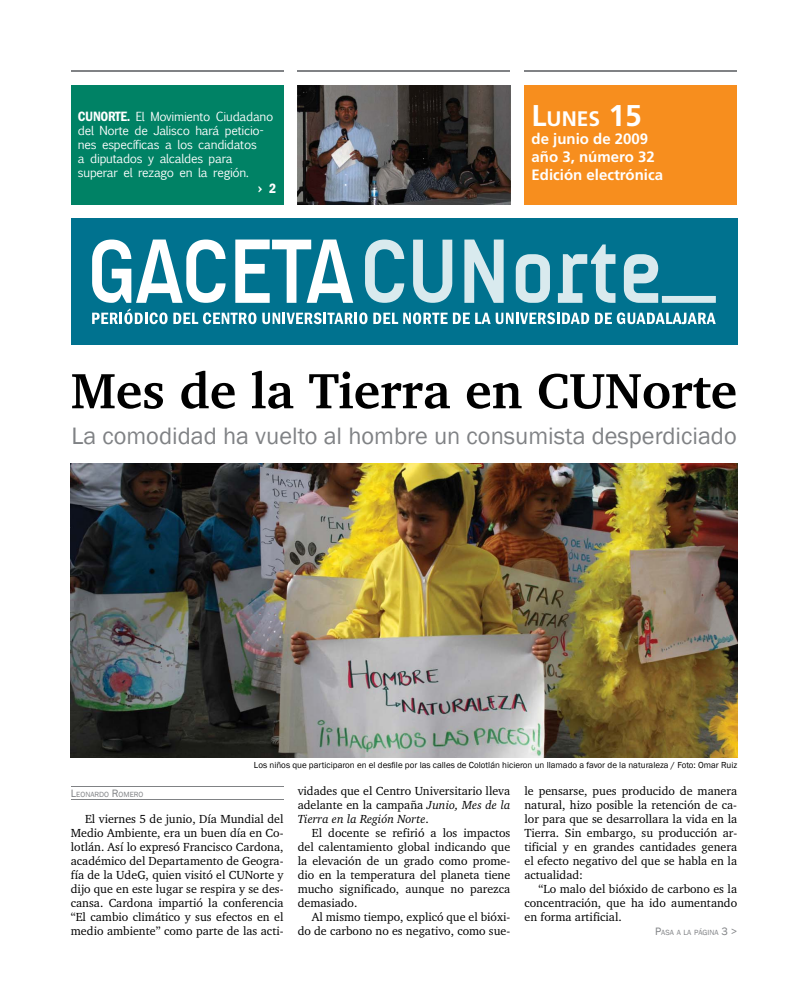
<style>
.page{position:relative;width:808px;height:1007px;background:#fff}
.page>*{position:absolute;margin:0;border:0;box-sizing:border-box;transform-origin:0 0}
.t1{font:700 50.7px "Charter BT";color:#000}
.t2{font:24.4px "Franklin Gothic";color:#808285}
.t3{font:700 21px "Frutiger LT Std";color:#fff}
.t4{font:700 15px/18px "Frutiger LT Std";color:#fff}
.t5{font:700 14px "Euphemia UCAS";color:#fff}
.t6{font:12px/14px "Charter BT";color:#000;text-align:justify}
.t7{font:12px/14px "Euphemia UCAS";letter-spacing:-.025em;color:#fff}
.t8{font:9px "Franklin Gothic";color:#000}
.t9{font:7.7px "Franklin Gothic";color:#808285}
.s1{font-family:"ITC Franklin Gothic Std Dm Cd";font-size:14px}
.s2{font-size:30px}
.s3{font-family:"ITC Franklin Gothic Std Dm Cd";font-weight:400}
.s4{font-size:11px}
.s5{font-style:italic}
</style>
<div class="page">
<hr style="left:298px;top:71px;width:212px;height:1px;background:#808285">
<hr style="left:524px;top:71px;width:213px;height:1px;background:#808285">
<hr style="left:71px;top:71px;width:212px;height:1px;background:#808285">
<div style="left:71px;top:218px;width:666px;height:127px;background:#00728f"></div>
<svg style="left:92px;top:239px;width:624px;height:85px"></svg>
<img style="left:71px;top:463px;width:666px;height:294px">
<img style="left:298px;top:85px;width:212px;height:119px">
<hr style="left:71px;top:785px;width:212px;height:1px;background:#808285">
<hr style="left:71px;top:799px;width:212px;height:1px;background:#808285">
<div style="left:71px;top:85px;width:212px;height:119px;background:#008265"></div>
<div style="left:524px;top:85px;width:213px;height:119px;background:#f78e1e"></div>
<p class="t7" style="left:78px;top:109px;width:197px"><span class="s1">CUNORTE.</span> El Movimiento Ciudadano del Norte de Jalisco hará peticio&shy;nes específicas a los candidatos<br>a diputados y alcaldes para superar el rezago en la región.</p>
<h3 class="t3" style="left:531px;top:110px;width:112px"><span class="s2">L</span>UNES <span class="s2">15</span></h3>
<p class="t4" style="left:531px;top:130px;width:133px">de junio de 2009 año 3, número 32<br>Edición electrónica</p>
<p class="t5" style="left:257px;top:177px;width:21px">› <span class="s3">2</span></p>
<h1 class="t1" style="left:71px;top:372px;width:668px">Mes de la Tierra en CUNorte</h1>
<h2 class="t2" style="left:71px;top:422px;width:667px">La comodidad ha vuelto al hombre un consumista desperdiciado</h2>
<p class="t8" style="left:254px;top:759px;width:485px">Los niños que participaron en el desfile por las calles de Colotlán hicieron un llamado a favor de la naturaleza / Foto: Omar Ruiz</p>
<p class="t9" style="left:71px;top:789px;width:74px"><span class="s4">L</span>EONARDO <span class="s4">R</span>OMERO</p>
<p class="t6" style="left:298px;top:785px;width:214px">vidades que el Centro Universitario lleva adelante en la campaña <span class="s5">Junio, Mes de la Tierra en la Región Norte</span>.</p>
<p class="t6" style="left:298px;top:827px;width:214px;text-indent:14px">El docente se refirió a los impactos del calentamiento global indicando que la elevación de un grado como prome&shy;dio en la temperatura del planeta tiene mucho significado, aunque no parezca demasiado.</p>
<p class="t6" style="left:298px;top:911px;width:214px;text-align:right">Al mismo tiempo, explicó que el bióxi&shy;do de carbono no es negativo, como sue-</p>
<p class="t6" style="left:71px;top:813px;width:214px;text-indent:14px">El viernes 5 de junio, Día Mundial del Medio Ambiente, era un buen día en Co&shy;lotlán. Así lo expresó Francisco Cardona, académico del Departamento de Geogra&shy;fía de la UdeG, quien visitó el CUNorte y dijo que en este lugar se respira y se des&shy;cansa. Cardona impartió la conferencia “El cambio climático y sus efectos en el medio ambiente” como parte de las acti-</p>
<p class="t6" style="left:524px;top:785px;width:214px">le pensarse, pues producido de manera natural, hizo posible la retención de ca&shy;lor para que se desarrollara la vida en la Tierra. Sin embargo, su producción ar&shy;tificial y en grandes cantidades genera el efecto negativo del que se habla en la actualidad:</p>
<p class="t6" style="left:524px;top:883px;width:214px;text-indent:14px">“Lo malo del bióxido de carbono es la concentración, que ha ido aumentando en forma artificial.</p>
<p class="t9" style="left:655px;top:927px;width:83px"><span class="s4">P</span>ASA A LA PÁGINA <span class="s4">3 &gt;</span></p>
</div>
